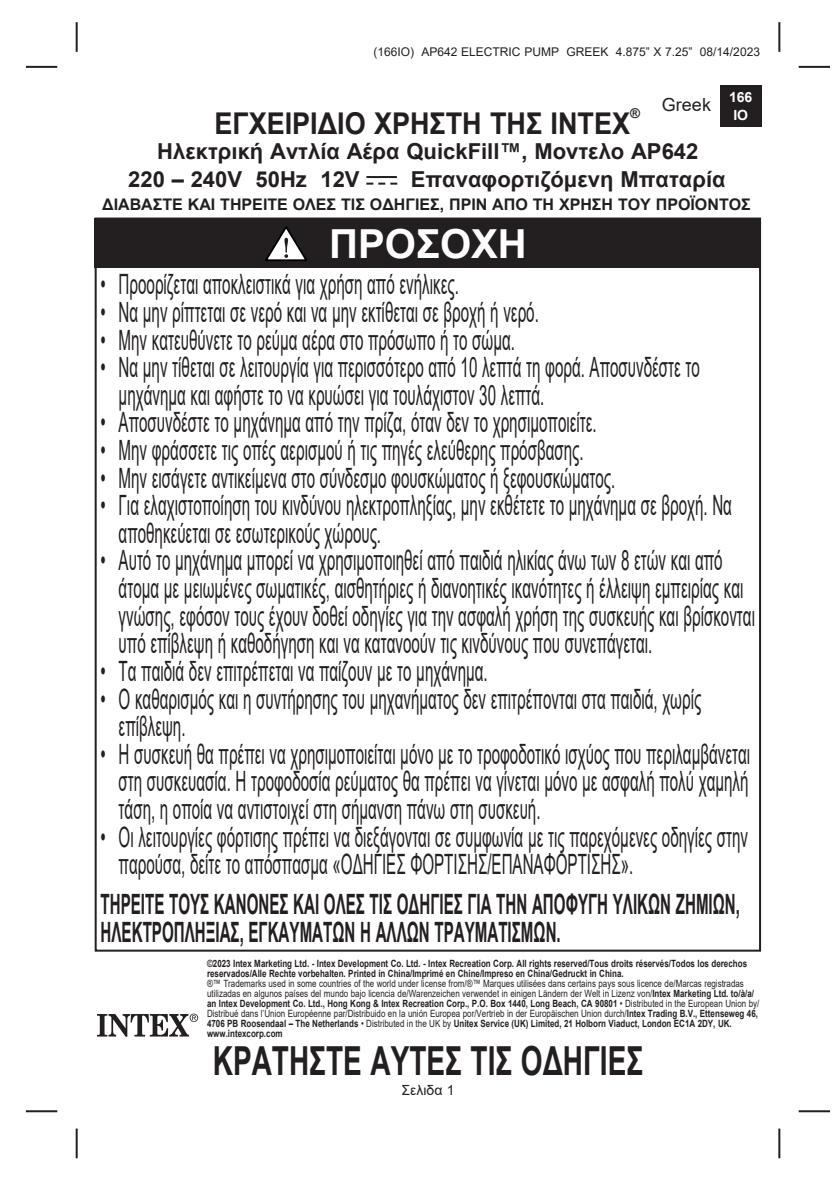
<style>
.page{position:relative;width:836px;height:1191px;background:#fff}
.page>*{position:absolute;margin:0;border:0;box-sizing:border-box;transform-origin:0 0}
.t1{font:700 40px "Arial";color:#231f20;scale:.7 1}
.t2{font:700 40px "Arial";color:#fff}
.t3{font:700 30px "Arial";color:#231f20;scale:.9 1}
.t4{font:28px "Arial";color:#231f20;scale:.54 1}
.t5{font:700 28px/28px "Arial";color:#231f20;scale:.54 1}
.t6{font:700 22px "Arial";color:#231f20}
.t7{font:18px "Arial";color:#231f20}
.t8{font:700 16px "Arial";color:#231f20}
.t9{font:14px "Arial";color:#231f20}
.t10{font:700 14px/18px "Arial";color:#fff;text-align:center}
.t11{font:700 13.6px "Arial";color:#231f20}
.t12{font:12px "Arial";color:#231f20}
.t13{font:10px/10px "Arial";color:#231f20;scale:.8 1}
.t14{font:700 10px "Arial";color:#231f20;scale:.8 1}
.s1{font-weight:700}
</style>
<div class="page">
<hr style="left:26px;top:66px;width:31px;height:2px;background:#231f20">
<hr style="left:26px;top:1110px;width:31px;height:2px;background:#231f20">
<hr style="left:798px;top:66px;width:31px;height:2px;background:#231f20">
<hr style="left:798px;top:1110px;width:31px;height:2px;background:#231f20">
<hr style="left:76px;top:22px;width:2px;height:30px;background:#231f20">
<hr style="left:778px;top:22px;width:2px;height:30px;background:#231f20">
<hr style="left:76px;top:1128px;width:2px;height:30px;background:#231f20">
<hr style="left:778px;top:1128px;width:2px;height:30px;background:#231f20">
<div style="left:719px;top:85px;width:42px;height:41px;background:#231f20"></div>
<hr style="left:366px;top:176px;width:31px;height:2px;background:#231f20">
<svg style="left:366px;top:183px;width:31px;height:2px"></svg>
<div style="left:95px;top:219px;width:664px;height:49px;background:#231f20"></div>
<svg style="left:265px;top:226px;width:42px;height:35px"></svg>
<svg style="left:97px;top:1013px;width:101px;height:23px"></svg>
<p class="t12" style="left:373px;top:43px;width:388px">(166IO) AP642 ELECTRIC PUMP GREEK 4.875” X 7.25” 08/14/2023</p>
<p class="t10" style="left:728px;top:88px;width:25px">166<br>IO</p>
<p class="t7" style="left:661px;top:93px;width:51px">Greek</p>
<p class="t3" style="left:214px;top:102px;width:463px">ΕΓΧΕΙΡΙΔΙΟ ΧΡΗΣΤΗ ΤΗΣ INTEX</p>
<p class="t11" style="left:630px;top:104px;width:11px">®</p>
<p class="t6" style="left:157px;top:136px;width:542px">Ηλεκτρική Αντλία Αέρα QuickFill™, Μοντελο AP642</p>
<p class="t6" style="left:128px;top:163px;width:233px">220 – 240V 50Hz 12V</p>
<p class="t6" style="left:410px;top:163px;width:316px">Επαναφορτιζόμενη Μπαταρία</p>
<p class="t8" style="left:102px;top:193px;width:650px">ΔΙΑΒΑΣΤΕ ΚΑΙ ΤΗΡΕΙΤΕ ΟΛΕΣ ΤΙΣ ΟΔΗΓΙΕΣ, ΠΡΙΝ ΑΠΟ ΤΗ ΧΡΗΣΗ ΤΟΥ ΠΡΟΪΟΝΤΟΣ</p>
<p class="t2" style="left:329px;top:215px;width:199px">ΠΡΟΣΟΧΗ</p>
<p class="t4" style="left:101px;top:265px;width:664px">• Προορίζεται αποκλειστικά για χρήση από ενήλικες.</p>
<p class="t4" style="left:101px;top:293px;width:812px">• Να μην ρίπτεται σε νερό και να μην εκτίθεται σε βροχή ή νερό.</p>
<p class="t4" style="left:101px;top:320px;width:768px">• Μην κατευθύνετε το ρεύμα αέρα στο πρόσωπο ή το σώμα.</p>
<p class="t4" style="left:101px;top:348px;width:1110px">• Να μην τίθεται σε λειτουργία για περισσότερο από 10 λεπτά τη φορά. Αποσυνδέστε το</p>
<p class="t4" style="left:119px;top:376px;width:789px">μηχάνημα και αφήστε το να κρυώσει για τουλάχιστον 30 λεπτά.</p>
<p class="t4" style="left:101px;top:403px;width:920px">• Αποσυνδέστε το μηχάνημα από την πρίζα, όταν δεν το χρησιμοποιείτε.</p>
<p class="t4" style="left:101px;top:431px;width:895px">• Μην φράσσετε τις οπές αερισμού ή τις πηγές ελεύθερης πρόσβασης.</p>
<p class="t4" style="left:101px;top:458px;width:954px">• Μην εισάγετε αντικείμενα στο σύνδεσμο φουσκώματος ή ξεφουσκώματος.</p>
<p class="t4" style="left:101px;top:486px;width:1170px">• Για ελαχιστοποίηση του κινδύνου ηλεκτροπληξίας, μην εκθέτετε το μηχάνημα σε βροχή. Να</p>
<p class="t4" style="left:119px;top:514px;width:487px">αποθηκεύεται σε εσωτερικούς χώρους.</p>
<p class="t4" style="left:101px;top:541px;width:1152px">• Αυτό το μηχάνημα μπορεί να χρησιμοποιηθεί από παιδιά ηλικίας άνω των 8 ετών και από</p>
<p class="t4" style="left:119px;top:569px;width:1157px">άτομα με μειωμένες σωματικές, αισθητήριες ή διανοητικές ικανότητες ή έλλειψη εμπειρίας και</p>
<p class="t4" style="left:119px;top:596px;width:1179px">γνώσης, εφόσον τους έχουν δοθεί οδηγίες για την ασφαλή χρήση της συσκευής και βρίσκονται</p>
<p class="t4" style="left:119px;top:624px;width:989px">υπό επίβλεψη ή καθοδήγηση και να κατανοούν τις κινδύνους που συνεπάγεται.</p>
<p class="t4" style="left:101px;top:652px;width:718px">• Τα παιδιά δεν επιτρέπεται να παίζουν με το μηχάνημα.</p>
<p class="t4" style="left:101px;top:679px;width:1113px">• Ο καθαρισμός και η συντήρησης του μηχανήματος δεν επιτρέπονται στα παιδιά, χωρίς</p>
<p class="t4" style="left:119px;top:707px;width:125px">επίβλεψη.</p>
<p class="t4" style="left:101px;top:734px;width:1203px">• Η συσκευή θα πρέπει να χρησιμοποιείται μόνο με το τροφοδοτικό ισχύος που περιλαμβάνεται</p>
<p class="t4" style="left:119px;top:762px;width:1167px">στη συσκευασία. Η τροφοδοσία ρεύματος θα πρέπει να γίνεται μόνο με ασφαλή πολύ χαμηλή</p>
<p class="t4" style="left:119px;top:790px;width:782px">τάση, η οποία να αντιστοιχεί στη σήμανση πάνω στη συσκευή.</p>
<p class="t4" style="left:101px;top:817px;width:1199px">• Οι λειτουργίες φόρτισης πρέπει να διεξάγονται σε συμφωνία με τις παρεχόμενες οδηγίες στην</p>
<p class="t4" style="left:119px;top:845px;width:954px">παρούσα, δείτε το απόσπασμα «ΟΔΗΓΙΕΣ ΦΟΡΤΙΣΗΣ/ΕΠΑΝΑΦΟΡΤΙΣΗΣ».</p>
<p class="t5" style="left:101px;top:890px;width:1185px">ΤΗΡΕΙΤΕ ΤΟΥΣ ΚΑΝΟΝΕΣ ΚΑΙ ΟΛΕΣ ΤΙΣ ΟΔΗΓΙΕΣ ΓΙΑ ΤΗΝ ΑΠΟΦΥΓΗ ΥΛΙΚΩΝ ΖΗΜΙΩΝ,<br>ΗΛΕΚΤΡΟΠΛΗΞΙΑΣ, ΕΓΚΑΥΜΑΤΩΝ Η ΑΛΛΩΝ ΤΡΑΥΜΑΤΙΣΜΩΝ.</p>
<p class="t14" style="left:207px;top:956px;width:676px">©2023 Intex Marketing Ltd. - Intex Development Co. Ltd. - Intex Recreation Corp. All rights reserved/Tous droits réservés/Todos los derechos</p>
<p class="t14" style="left:207px;top:966px;width:522px">reservados/Alle Rechte vorbehalten. Printed in China/Imprimé en Chine/Impreso en China/Gedruckt in China.</p>
<p class="t13" style="left:207px;top:978px;width:672px">®™ Trademarks used in some countries of the world under license from/®™ Marques utilisées dans certains pays sous licence de/Marcas registradas</p>
<p class="t13" style="left:207px;top:988px;width:691px">utilizadas en algunos países del mundo bajo licencia de/Warenzeichen verwendet in einigen Ländern der Welt in Lizenz von/<span class="s1">Intex Marketing Ltd. to/à/a/ an Intex Development Co. Ltd., Hong Kong &amp; Intex Recreation Corp., P.O. Box 1440, Long Beach, CA 90801</span> • Distributed in the European Union by/ Distribué dans l’Union Européenne par/Distribuido en la unión Europea por/Vertrieb in der Europäischen Union durch/<span class="s1">Intex Trading B.V., Ettenseweg 46, 4706 PB Roosendaal – The Netherlands</span> • Distributed in the UK by <span class="s1">Unitex Service (UK) Limited, 21 Holborn Viaduct, London EC1A 2DY, UK.</span></p>
<p class="t14" style="left:207px;top:1026px;width:96px">www.intexcorp.com</p>
<h1 class="t1" style="left:213px;top:1032px;width:616px">ΚΡΑΤΗΣΤΕ ΑΥΤΕΣ ΤΙΣ ΟΔΗΓΙΕΣ</h1>
<p class="t9" style="left:401px;top:1080px;width:54px">Σελιδα 1</p>
</div>
